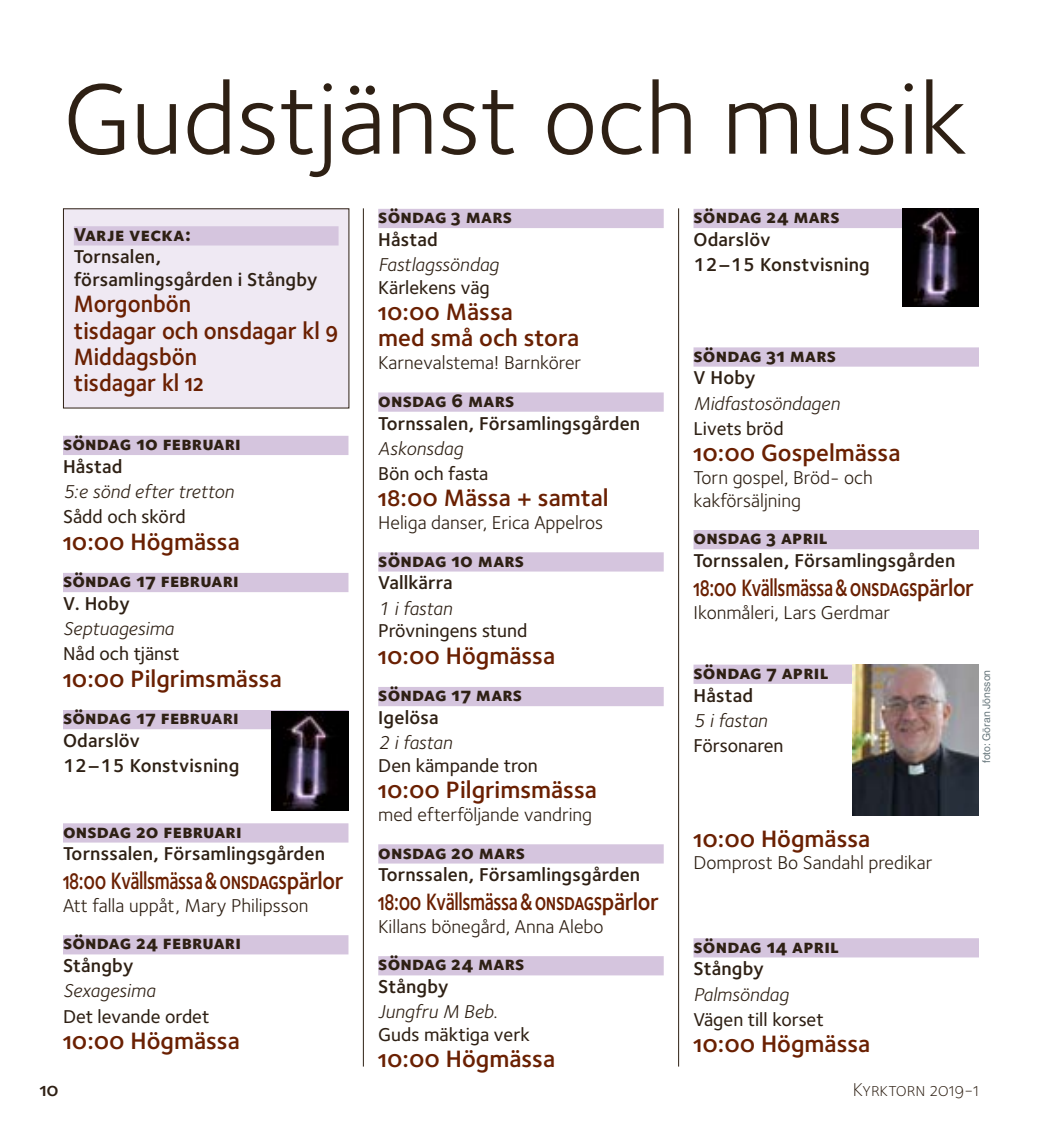
<style>
.page{position:relative;width:1042px;height:1141px;background:#fff}
.page>*{position:absolute;margin:0;border:0;box-sizing:border-box;transform-origin:0 0}
.t1{font:103.25px "Foundry Sterling";color:#2e2014}
.t2{font:24.5px/26.2px "Foundry Sterling Demi OSF";color:#6a2002}
.t3{font:24.5px "Foundry Sterling Demi OSF";letter-spacing:-.02em;color:#6a2002;scale:.75 1}
.t4{font:24.5px/26.2px "Foundry Sterling Demi OSF";color:#6a2002;scale:.94 1}
.t5{font:600 19.25px/25.2px "Foundry Sterling";letter-spacing:.01em;color:#2e2014}
.t6{font:19.25px "Foundry Sterling Extra Bld Expert";letter-spacing:.01em;color:#2e2014}
.t7{font:19.25px/22.8px "Foundry Sterling Book OSF";color:#2e2014}
.t8{font:19.25px "Foundry Sterling Medium OSF";color:#2e2014}
.t9{font:italic 19.25px "Foundry Sterling";color:#2e2014}
.t10{font:19.25px "Foundry Sterling Light Expert";color:#2e2014}
.t11{font:19.25px "Foundry Sterling Demi Expert";color:#2e2014}
.t12{font:10.5px "Helvetica LT Std";color:#6a797e}
.s1{font-family:"Foundry Sterling Demi Expert"}
</style>
<div class="page">
<div style="left:63px;top:436px;width:285px;height:19px;background:#d5c5de"></div>
<div style="left:63px;top:573px;width:285px;height:19px;background:#d5c5de"></div>
<div style="left:63px;top:710px;width:285px;height:19px;background:#d5c5de"></div>
<div style="left:63px;top:823px;width:285px;height:20px;background:#d5c5de"></div>
<div style="left:63px;top:935px;width:285px;height:19px;background:#d5c5de"></div>
<img style="left:272px;top:712px;width:76px;height:98px">
<div style="left:378px;top:209px;width:286px;height:19px;background:#d5c5de"></div>
<div style="left:378px;top:392px;width:286px;height:20px;background:#d5c5de"></div>
<div style="left:378px;top:552px;width:286px;height:20px;background:#d5c5de"></div>
<div style="left:378px;top:687px;width:286px;height:19px;background:#d5c5de"></div>
<div style="left:378px;top:844px;width:286px;height:20px;background:#d5c5de"></div>
<div style="left:378px;top:956px;width:286px;height:19px;background:#d5c5de"></div>
<div style="left:693px;top:209px;width:286px;height:19px;background:#d5c5de"></div>
<div style="left:693px;top:347px;width:286px;height:20px;background:#d5c5de"></div>
<div style="left:693px;top:530px;width:286px;height:19px;background:#d5c5de"></div>
<div style="left:693px;top:665px;width:286px;height:19px;background:#d5c5de"></div>
<div style="left:693px;top:938px;width:286px;height:19px;background:#d5c5de"></div>
<img style="left:902px;top:208px;width:77px;height:99px">
<img style="left:852px;top:664px;width:126px;height:152px">
<hr style="left:363px;top:208px;width:1px;height:859px;background:#2e2014">
<hr style="left:678px;top:208px;width:1px;height:859px;background:#2e2014">
<div style="left:63px;top:209px;width:286px;height:199px;background:#efe9f3"></div>
<div style="left:74px;top:226px;width:264px;height:19px;background:#d5c5de"></div>
<h1 class="t1" style="left:63px;top:46px;width:906px">Gudstjänst och musik</h1>
<p class="t6" style="left:74px;top:220px;width:119px">Varje vecka:</p>
<p class="t5" style="left:74px;top:245px;width:245px;line-height:22.8px">Tornsalen, församlingsgården i Stångby</p>
<p class="t4" style="left:74px;top:290px;width:283px">Morgonbön<br>tisdagar och onsdagar kl 9<br>Middagsbön<br>tisdagar kl 12</p>
<p class="t6" style="left:63px;top:430px;width:179px">söndag 10 februari</p>
<p class="t5" style="left:63px;top:453px;width:61px">Håstad</p>
<p class="t9" style="left:63px;top:478px;width:172px">5:e sönd efter tretton</p>
<p class="t8" style="left:63px;top:503px;width:124px">Sådd och skörd</p>
<p class="t2" style="left:63px;top:528px;width:178px">10:00 Högmässa</p>
<p class="t6" style="left:63px;top:567px;width:177px">söndag 17 februari</p>
<p class="t5" style="left:63px;top:590px;width:68px">V. Hoby</p>
<p class="t9" style="left:63px;top:615px;width:112px">Septuagesima</p>
<p class="t8" style="left:63px;top:640px;width:118px">Nåd och tjänst</p>
<p class="t2" style="left:63px;top:665px;width:220px">10:00 Pilgrimsmässa</p>
<p class="t6" style="left:63px;top:704px;width:177px">söndag 17 februari</p>
<p class="t5" style="left:63px;top:727px;width:178px">Odarslöv<br>12–15 Konstvisning</p>
<p class="t6" style="left:63px;top:818px;width:180px">onsdag 20 februari</p>
<p class="t5" style="left:63px;top:841px;width:263px">Tornssalen, Församlingsgården</p>
<p class="t3" style="left:63px;top:864px;width:376px">18:00 Kvällsmässa&amp;<span class="s1">0nsdags</span>pärlor</p>
<p class="t7" style="left:63px;top:893px;width:247px">Att falla uppåt, Mary Philipsson</p>
<p class="t6" style="left:63px;top:929px;width:179px">söndag 24 februari</p>
<p class="t5" style="left:63px;top:953px;width:72px">Stångby</p>
<p class="t9" style="left:63px;top:977px;width:94px">Sexagesima</p>
<p class="t8" style="left:63px;top:1003px;width:148px">Det levande ordet</p>
<p class="t2" style="left:63px;top:1027px;width:178px">10:00 Högmässa</p>
<p class="t6" style="left:378px;top:203px;width:135px">söndag 3 mars</p>
<p class="t5" style="left:378px;top:226px;width:61px">Håstad</p>
<p class="t9" style="left:378px;top:251px;width:122px">Fastlagssöndag</p>
<p class="t8" style="left:378px;top:274px;width:113px">Kärlekens väg</p>
<p class="t2" style="left:378px;top:298px;width:202px">10:00 Mässa<br>med små och stora</p>
<p class="t7" style="left:378px;top:351px;width:204px">Karnevalstema! Barnkörer</p>
<p class="t6" style="left:378px;top:387px;width:138px">onsdag 6 mars</p>
<p class="t5" style="left:378px;top:410px;width:263px">Tornssalen, Församlingsgården</p>
<p class="t9" style="left:378px;top:435px;width:86px">Askonsdag</p>
<p class="t8" style="left:378px;top:460px;width:112px">Bön och fasta</p>
<p class="t2" style="left:378px;top:484px;width:232px">18:00 Mässa + samtal</p>
<p class="t7" style="left:378px;top:511px;width:226px">Heliga danser, Erica Appelros</p>
<p class="t6" style="left:378px;top:547px;width:147px">söndag 10 mars</p>
<p class="t5" style="left:378px;top:570px;width:76px">Vallkärra</p>
<p class="t9" style="left:378px;top:595px;width:75px">1 i fastan</p>
<p class="t8" style="left:378px;top:617px;width:151px">Prövningens stund</p>
<p class="t2" style="left:378px;top:642px;width:178px">10:00 Högmässa</p>
<p class="t6" style="left:378px;top:681px;width:145px">söndag 17 mars</p>
<p class="t5" style="left:378px;top:704px;width:62px">Igelösa</p>
<p class="t9" style="left:378px;top:729px;width:75px">2 i fastan</p>
<p class="t8" style="left:378px;top:752px;width:161px">Den kämpande tron</p>
<p class="t2" style="left:378px;top:776px;width:220px">10:00 Pilgrimsmässa</p>
<p class="t7" style="left:378px;top:803px;width:215px">med efterföljande vandring</p>
<p class="t6" style="left:378px;top:839px;width:148px">onsdag 20 mars</p>
<p class="t5" style="left:378px;top:862px;width:263px">Tornssalen, Församlingsgården</p>
<p class="t3" style="left:378px;top:885px;width:376px">18:00 Kvällsmässa&amp;<span class="s1">0nsdags</span>pärlor</p>
<p class="t7" style="left:378px;top:914px;width:227px">Killans bönegård, Anna Alebo</p>
<p class="t6" style="left:378px;top:950px;width:148px">söndag 24 mars</p>
<p class="t5" style="left:378px;top:974px;width:72px">Stångby</p>
<p class="t9" style="left:378px;top:998px;width:121px">Jungfru M Beb.</p>
<p class="t8" style="left:378px;top:1021px;width:153px">Guds mäktiga verk</p>
<p class="t2" style="left:378px;top:1045px;width:178px">10:00 Högmässa</p>
<p class="t6" style="left:693px;top:203px;width:148px">söndag 24 mars</p>
<p class="t5" style="left:693px;top:226px;width:178px">Odarslöv<br>12–15 Konstvisning</p>
<p class="t6" style="left:693px;top:342px;width:144px">söndag 31 mars</p>
<p class="t5" style="left:693px;top:365px;width:64px">V Hoby</p>
<p class="t9" style="left:693px;top:390px;width:148px">Midfastosöndagen</p>
<p class="t8" style="left:693px;top:415px;width:92px">Livets bröd</p>
<p class="t2" style="left:693px;top:439px;width:209px">10:00 Gospelmässa</p>
<p class="t7" style="left:693px;top:466px;width:181px">Torn gospel, Bröd- och kakförsäljning</p>
<p class="t6" style="left:693px;top:524px;width:136px">onsdag 3 april</p>
<p class="t5" style="left:693px;top:547px;width:263px">Tornssalen, Församlingsgården</p>
<p class="t3" style="left:693px;top:570px;width:376px">18:00 Kvällsmässa&amp;<span class="s1">0nsdags</span>pärlor</p>
<p class="t7" style="left:693px;top:600px;width:198px">Ikonmåleri, Lars Gerdmar</p>
<p class="t6" style="left:693px;top:659px;width:137px">söndag 7 april</p>
<p class="t5" style="left:693px;top:682px;width:61px">Håstad</p>
<p class="t9" style="left:693px;top:707px;width:75px">5 i fastan</p>
<p class="t8" style="left:693px;top:732px;width:92px">Försonaren</p>
<p class="t12" style="left:980px;top:763px;width:95px;rotate:-90deg">foto: Göran Jönsson</p>
<p class="t2" style="left:693px;top:825px;width:178px">10:00 Högmässa</p>
<p class="t7" style="left:693px;top:851px;width:240px">Domprost Bo Sandahl predikar</p>
<p class="t6" style="left:693px;top:932px;width:147px">söndag 14 april</p>
<p class="t5" style="left:693px;top:956px;width:72px">Stångby</p>
<p class="t9" style="left:693px;top:980px;width:97px">Palmsöndag</p>
<p class="t8" style="left:693px;top:1006px;width:132px">Vägen till korset</p>
<p class="t2" style="left:693px;top:1030px;width:178px">10:00 Högmässa</p>
<p class="t11" style="left:40px;top:1076px;width:21px">10</p>
<p class="t10" style="left:853px;top:1076px;width:128px">Kyrktorn 2019-1</p>
</div>
